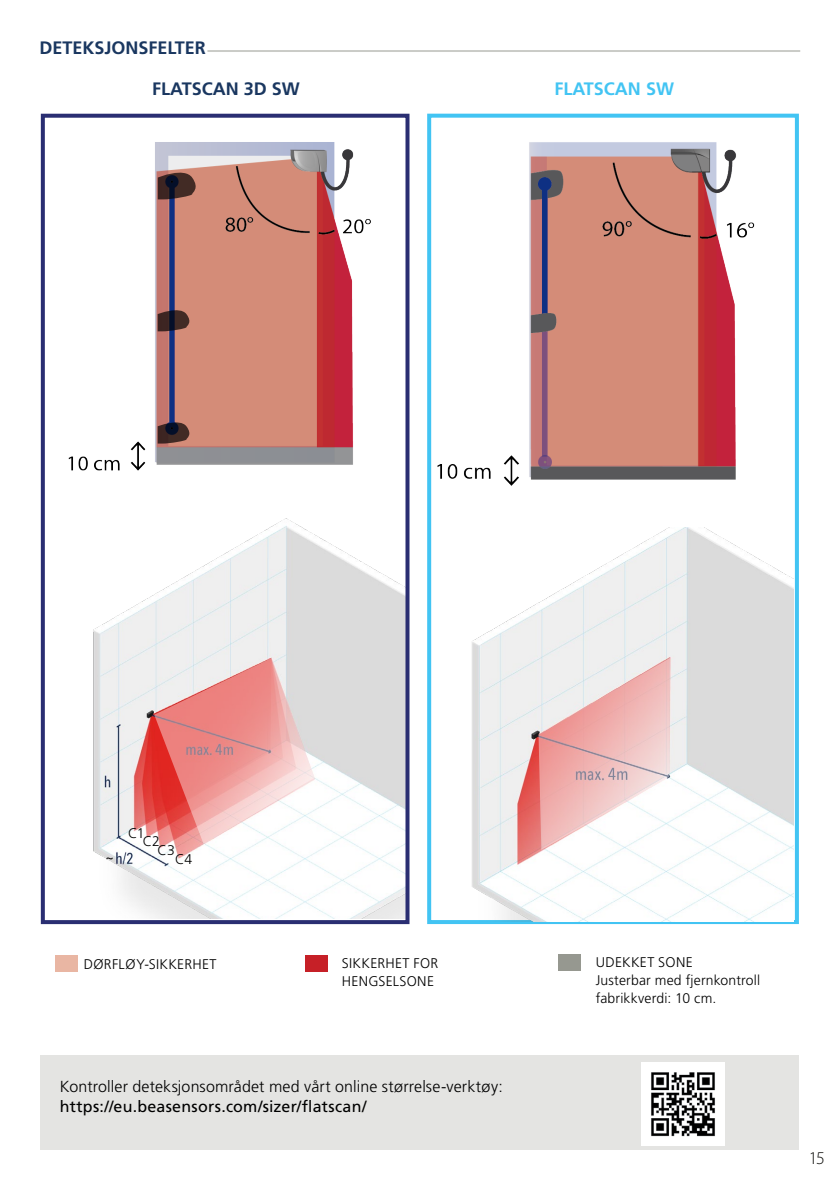
<style>
.page{position:relative;width:840px;height:1191px;background:#fff}
.page>*{position:absolute;margin:0;border:0;box-sizing:border-box;transform-origin:0 0}
.t1{font:700 18px "Frutiger LT Std";color:#1a3760}
.t2{font:700 18px "Frutiger LT Std";color:#42c4f3}
.t3{font:300 18px "Myriad Pro";color:#0c0c09}
.t4{font:300 16px "Frutiger LT Std";letter-spacing:.01em;color:#000}
.t5{font:16px "Frutiger LT Std";letter-spacing:.015em;color:#000}
.t6{font:300 14px/18px "Frutiger LT Std";letter-spacing:.015em;color:#000}
</style>
<div class="page">
<img style="left:40px;top:510px;width:364px;height:409px">
<div style="left:427px;top:114px;width:371px;height:810px;border:4px solid #42c4f3"></div>
<img style="left:430px;top:527px;width:363px;height:394px">
<svg style="left:154px;top:658px;width:160px;height:186px"></svg>
<svg style="left:538px;top:658px;width:131px;height:192px"></svg>
<img style="left:68px;top:142px;width:303px;height:329px">
<div style="left:41px;top:114px;width:368px;height:810px;border:4px solid #2a2e72"></div>
<img style="left:437px;top:118px;width:362px;height:409px">
<div style="left:305px;top:955px;width:23px;height:16px;background:#c62027"></div>
<div style="left:558px;top:954px;width:23px;height:17px;background:#969890"></div>
<div style="left:40px;top:1055px;width:758px;height:95px;background:#e4e4e2"></div>
<img style="left:641px;top:1062px;width:83px;height:83px">
<svg style="left:158px;top:171px;width:39px;height:28px"></svg>
<svg style="left:157px;top:308px;width:34px;height:23px"></svg>
<svg style="left:157px;top:420px;width:34px;height:23px"></svg>
<div style="left:55px;top:955px;width:22px;height:17px;background:#e9b6a3"></div>
<hr style="left:207px;top:50px;width:592px;height:2px;background:#969890">
<p class="t1" style="left:39px;top:37px;width:168px">DETEKSJONSFELTER</p>
<p class="t1" style="left:152px;top:78px;width:149px">FLATSCAN 3D SW</p>
<p class="t2" style="left:554px;top:78px;width:121px">FLATSCAN SW</p>
<p class="t6" style="left:105px;top:848px;width:10px">~</p>
<p class="t6" style="left:128px;top:825px;width:18px">C1</p>
<p class="t6" style="left:143px;top:832px;width:19px">C2</p>
<p class="t6" style="left:157px;top:841px;width:19px">C3</p>
<p class="t6" style="left:175px;top:850px;width:18px">C4</p>
<p class="t6" style="left:84px;top:955px;width:134px">DØRFLØY-SIKKERHET</p>
<p class="t6" style="left:595px;top:953px;width:166px">UDEKKET SONE<br>Justerbar med fjernkontroll fabrikkverdi: 10 cm.</p>
<p class="t6" style="left:342px;top:954px;width:98px">SIKKERHET FOR<br>HENGSELSONE</p>
<p class="t4" style="left:60px;top:1077px;width:444px">Kontroller deteksjonsområdet med vårt online størrelse-verktøy:</p>
<p class="t5" style="left:60px;top:1096px;width:308px">https://eu.beasensors.com/sizer/flatscan/</p>
<p class="t3" style="left:808px;top:1147px;width:18px">15</p>
</div>
